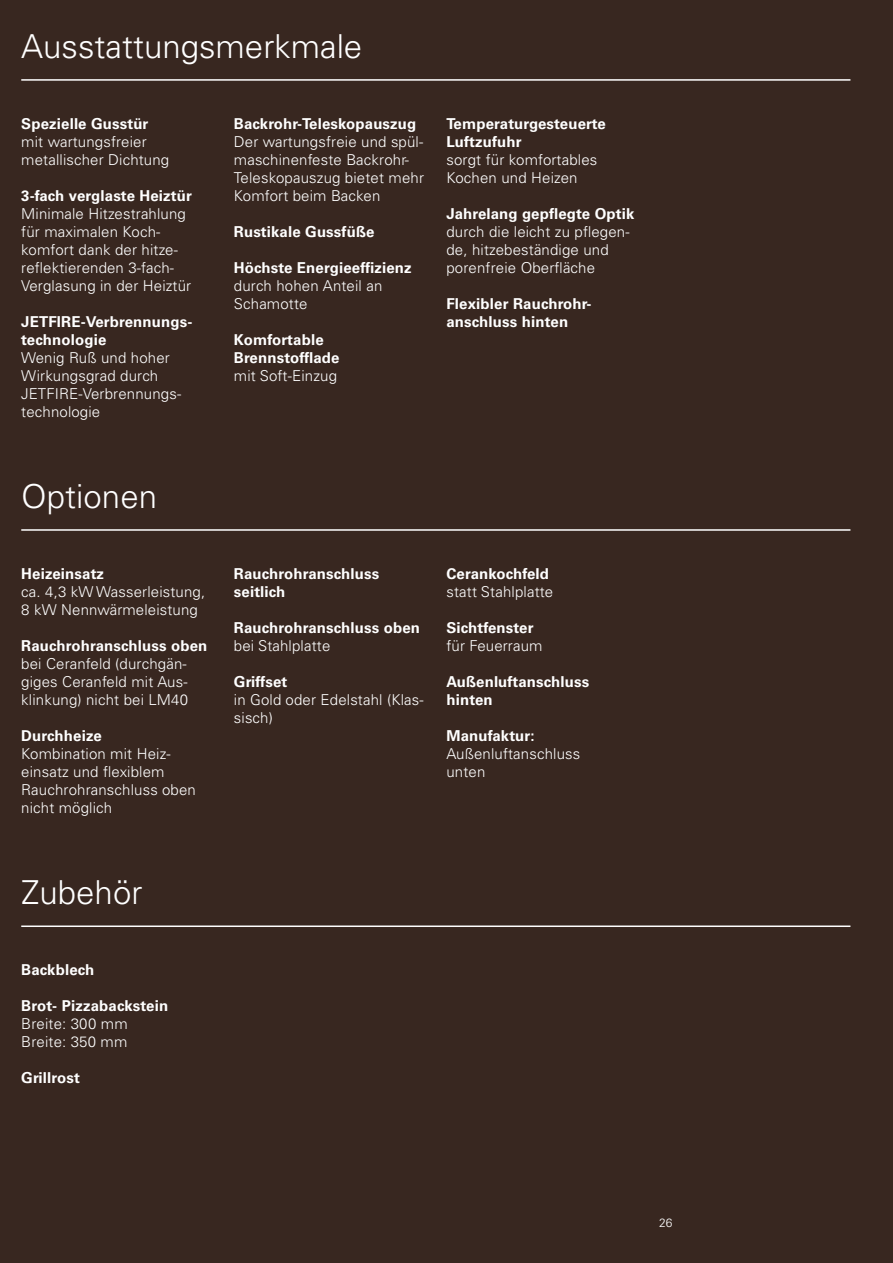
<style>
.page{position:relative;width:893px;height:1263px;background:#382720}
.page>*{position:absolute;margin:0;border:0;box-sizing:border-box;transform-origin:0 0}
.t1{font:300 33px "Univers LT Pro 45";color:#fff}
.t2{font:300 15px/18px "Univers LT Pro 45";letter-spacing:.01em;color:#fff}
.t3{font:700 15px/18px "Univers LT Pro 65";letter-spacing:.01em;color:#fff}
.t4{font:300 12px "Univers LT Pro 45";color:#fff}
</style>
<div class="page">
<hr style="left:21px;top:529px;width:829px;height:2px;background:#fff">
<hr style="left:21px;top:925px;width:829px;height:2px;background:#fff">
<hr style="left:21px;top:79px;width:829px;height:2px;background:#fff">
<h1 class="t1" style="left:21px;top:25px;width:343px">Ausstattungsmerkmale</h1>
<p class="t3" style="left:21px;top:114px;width:129px">Spezielle Gusstür</p>
<p class="t2" style="left:21px;top:133px;width:149px">mit wartungsfreier metallischer Dichtung</p>
<p class="t3" style="left:21px;top:186px;width:172px">3-fach verglaste Heiztür</p>
<p class="t2" style="left:21px;top:205px;width:171px">Minimale Hitzestrahlung für maximalen Koch&shy;komfort dank der hitze&shy;reflektierenden 3-fach-<br>Verglasung in der Heiztür</p>
<p class="t3" style="left:21px;top:312px;width:173px">JETFIRE-Verbrennungs&shy;technologie</p>
<p class="t2" style="left:21px;top:349px;width:161px">Wenig Ruß und hoher<br>Wirkungsgrad durch<br>JETFIRE-Verbrennungs&shy;technologie</p>
<p class="t3" style="left:234px;top:114px;width:184px">Backrohr-Teleskopauszug</p>
<p class="t2" style="left:234px;top:133px;width:192px">Der wartungsfreie und spül&shy;maschinenfeste Backrohr-<br>Teleskopauszug bietet mehr<br>Komfort beim Backen</p>
<p class="t3" style="left:234px;top:222px;width:142px">Rustikale Gussfüße</p>
<p class="t3" style="left:234px;top:258px;width:179px">Höchste Energieeffizienz</p>
<p class="t2" style="left:234px;top:277px;width:150px">durch hohen Anteil an<br>Schamotte</p>
<p class="t3" style="left:234px;top:330px;width:107px">Komfortable<br>Brennstofflade</p>
<p class="t2" style="left:234px;top:367px;width:105px">mit Soft-Einzug</p>
<p class="t3" style="left:446px;top:114px;width:161px">Temperaturgesteuerte<br>Luftzufuhr</p>
<p class="t2" style="left:446px;top:151px;width:152px">sorgt für komfortables<br>Kochen und Heizen</p>
<p class="t3" style="left:446px;top:204px;width:189px">Jahrelang gepflegte Optik</p>
<p class="t2" style="left:446px;top:223px;width:185px">durch die leicht zu pflegen&shy;de, hitzebeständige und porenfreie Oberfläche</p>
<p class="t3" style="left:446px;top:294px;width:146px">Flexibler Rauchrohr&shy;anschluss hinten</p>
<h1 class="t1" style="left:21px;top:475px;width:137px">Optionen</h1>
<p class="t3" style="left:21px;top:564px;width:84px">Heizeinsatz</p>
<p class="t2" style="left:21px;top:583px;width:186px">ca. 4,3 kW Wasserleistung,<br>8 kW Nennwärmeleistung</p>
<p class="t3" style="left:21px;top:636px;width:188px">Rauchrohranschluss oben</p>
<p class="t2" style="left:21px;top:655px;width:168px;text-align:justify">bei Ceranfeld (durchgän&shy;giges Ceranfeld mit Aus&shy;klinkung) nicht bei LM40</p>
<p class="t3" style="left:21px;top:726px;width:82px">Durchheize</p>
<p class="t2" style="left:21px;top:745px;width:176px">Kombination mit Heiz&shy;einsatz und flexiblem<br>Rauchrohranschluss oben nicht möglich</p>
<p class="t3" style="left:234px;top:564px;width:147px">Rauchrohranschluss seitlich</p>
<p class="t3" style="left:234px;top:618px;width:188px">Rauchrohranschluss oben</p>
<p class="t2" style="left:234px;top:637px;width:98px">bei Stahlplatte</p>
<p class="t3" style="left:234px;top:672px;width:55px">Griffset</p>
<p class="t2" style="left:234px;top:691px;width:191px">in Gold oder Edelstahl (Klas&shy;sisch)</p>
<p class="t3" style="left:446px;top:564px;width:104px">Cerankochfeld</p>
<p class="t2" style="left:446px;top:583px;width:108px">statt Stahlplatte</p>
<p class="t3" style="left:446px;top:618px;width:89px">Sichtfenster</p>
<p class="t2" style="left:446px;top:637px;width:98px">für Feuerraum</p>
<p class="t3" style="left:446px;top:672px;width:144px">Außenluftanschluss hinten</p>
<p class="t3" style="left:446px;top:726px;width:90px">Manufaktur:</p>
<p class="t2" style="left:446px;top:745px;width:135px">Außenluftanschluss unten</p>
<h1 class="t1" style="left:21px;top:871px;width:123px">Zubehör</h1>
<p class="t3" style="left:21px;top:960px;width:75px">Backblech</p>
<p class="t3" style="left:21px;top:996px;width:148px">Brot- Pizzabackstein</p>
<p class="t2" style="left:21px;top:1015px;width:108px">Breite: 300 mm<br>Breite: 350 mm</p>
<p class="t3" style="left:21px;top:1068px;width:60px">Grillrost</p>
<p class="t4" style="left:659px;top:1215px;width:15px">26</p>
</div>
